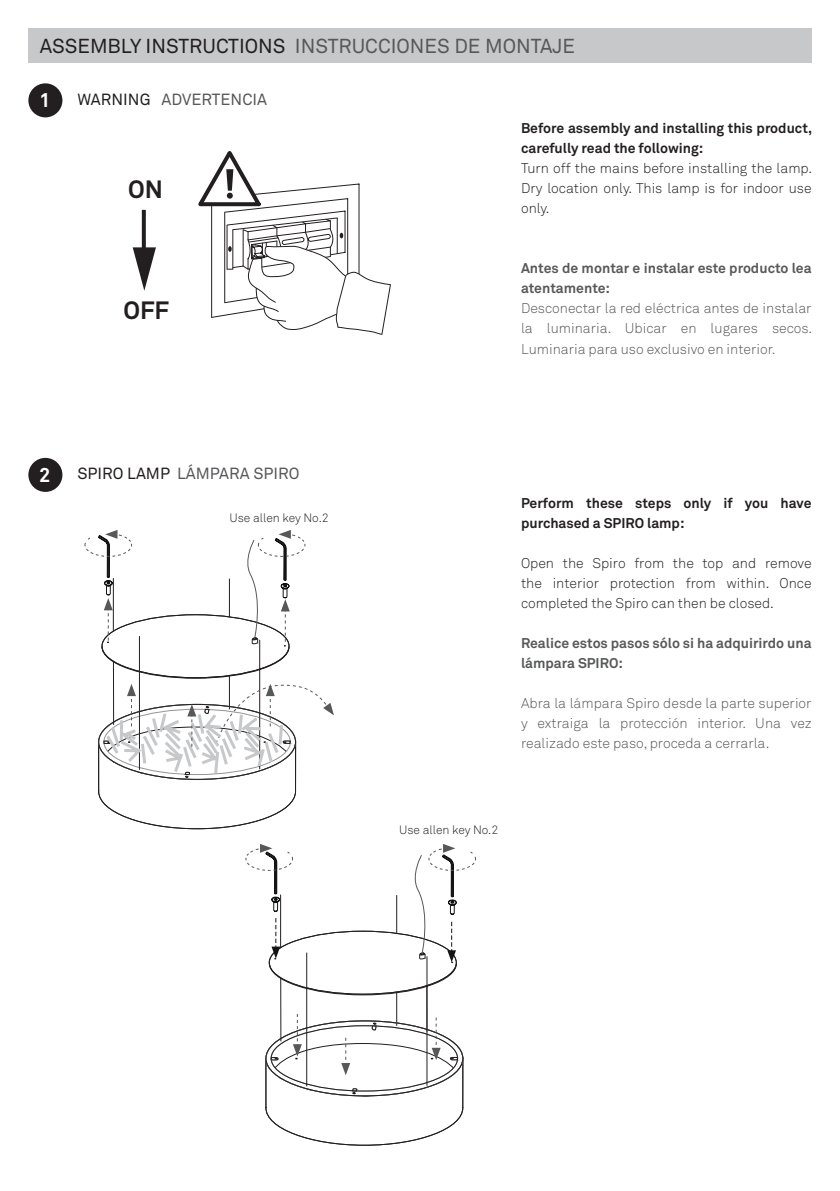
<style>
.page{position:relative;width:840px;height:1191px;background:#fff}
.page>*{position:absolute;margin:0;border:0;box-sizing:border-box;transform-origin:0 0}
.t1{font:700 24.8px "Akkurat";color:#231f20}
.t2{font:20px "Akkurat";color:#57585a}
.t3{font:700 20px "Akkurat";color:#fff}
.t4{font:16px "Akkurat";color:#57585a}
.t5{font:300 14px/20px "Akkurat";color:#57585a;text-align:justify}
.t6{font:300 14px/20px "Akkurat";color:#231f20;text-align:justify}
.t7{font:700 14px/20px "Akkurat";color:#231f20}
.t8{font:700 14px/20px "Akkurat";color:#57585a}
.t9{font:300 12px "Akkurat";color:#231f20}
.s1{color:#231f20}
</style>
<div class="page">
<div style="left:28px;top:28px;width:783px;height:34px;background:#c7c8ca"></div>
<div style="left:28px;top:83px;width:34px;height:34px;background:#231f20;border-radius:50%"></div>
<div style="left:28px;top:458px;width:34px;height:34px;background:#231f20;border-radius:50%"></div>
<svg style="left:142px;top:210px;width:4px;height:37px"></svg>
<svg style="left:133px;top:247px;width:23px;height:44px"></svg>
<svg style="left:198px;top:151px;width:193px;height:184px"></svg>
<svg style="left:84px;top:530px;width:250px;height:299px"></svg>
<svg style="left:245px;top:844px;width:231px;height:301px"></svg>
<h2 class="t2" style="left:40px;top:33px;width:536px"><span class="s1">ASSEMBLY INSTRUCTIONS</span> INSTRUCCIONES DE MONTAJE</h2>
<h2 class="t3" style="left:39px;top:88px;width:13px">1</h2>
<p class="t4" style="left:77px;top:89px;width:191px"><span class="s1">WARNING</span> ADVERTENCIA</p>
<h1 class="t1" style="left:128px;top:173px;width:36px">ON</h1>
<h1 class="t1" style="left:123px;top:295px;width:47px">OFF</h1>
<h2 class="t3" style="left:39px;top:462px;width:13px">2</h2>
<p class="t4" style="left:77px;top:463px;width:224px"><span class="s1">SPIRO LAMP</span> LÁMPARA SPIRO</p>
<p class="t9" style="left:229px;top:510px;width:101px">Use allen key No.2</p>
<p class="t7" style="left:520px;top:118px;width:292px">Before assembly and installing this product, carefully read the following:</p>
<p class="t6" style="left:520px;top:158px;width:292px">Turn off the mains before installing the lamp.<br>Dry location only. This lamp is for indoor use only.</p>
<p class="t8" style="left:520px;top:258px;width:292px">Antes de montar e instalar este producto lea atentamente:</p>
<p class="t5" style="left:520px;top:298px;width:292px">Desconectar la red eléctrica antes de instalar la luminaria. Ubicar en lugares secos.<br>Luminaria para uso exclusivo en interior.</p>
<p class="t7" style="left:520px;top:493px;width:292px">Perform these steps only if you have purchased a SPIRO lamp:</p>
<p class="t6" style="left:520px;top:553px;width:292px">Open the Spiro from the top and remove the interior protection from within. Once completed the Spiro can then be closed.</p>
<p class="t8" style="left:520px;top:633px;width:292px">Realice estos pasos sólo si ha adquirirdo una lámpara SPIRO:</p>
<p class="t5" style="left:520px;top:693px;width:292px">Abra la lámpara Spiro desde la parte superior y extraiga la protección interior. Una vez realizado este paso, proceda a cerrarla.</p>
<p class="t9" style="left:399px;top:822px;width:101px">Use allen key No.2</p>
</div>
